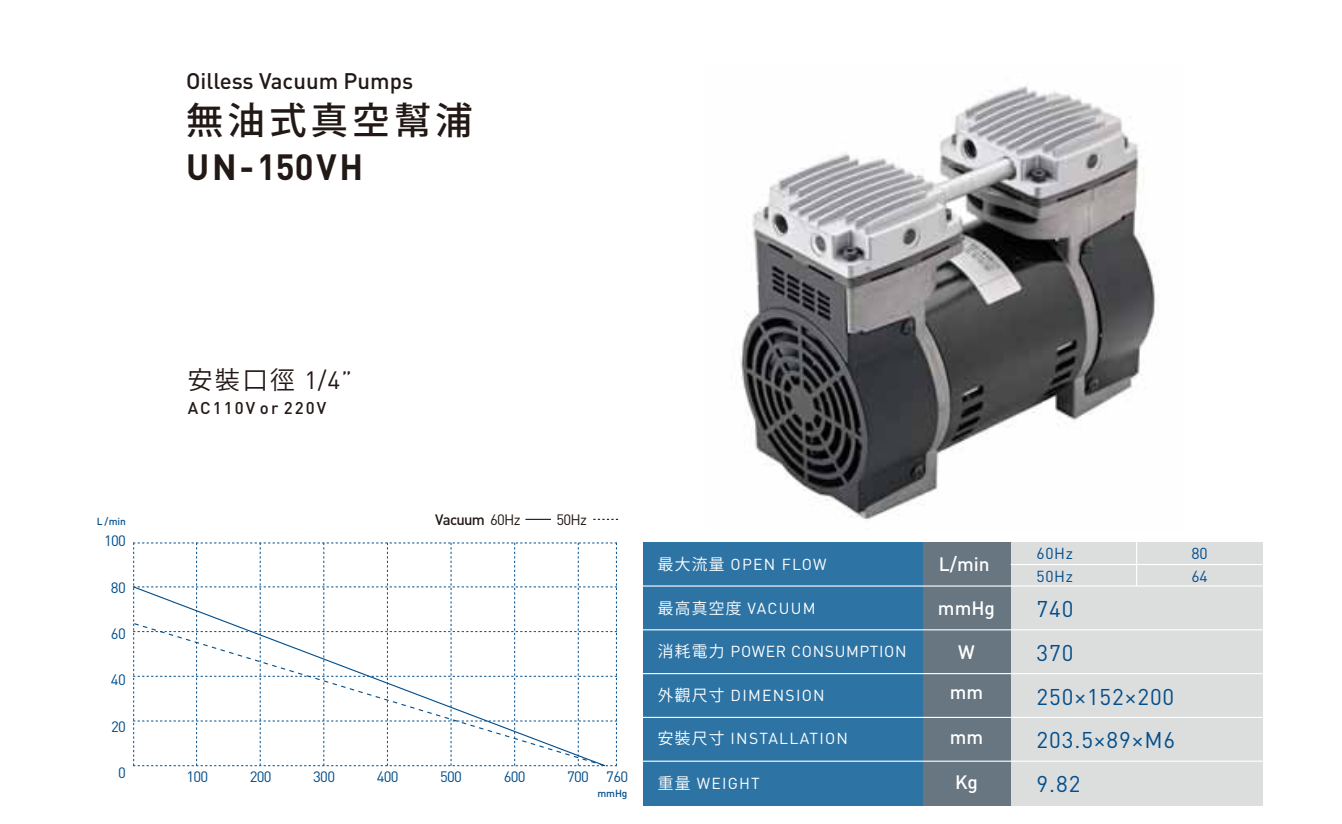
<style>
.page{position:relative;width:1342px;height:824px;background:#fff}
.page>*{position:absolute;margin:0;border:0;box-sizing:border-box;transform-origin:0 0}
.t1{font:500 37.12px "Koz Go Pr 6 N";letter-spacing:.12em;color:#221815}
.t2{font:700 36px "DIN";letter-spacing:.08em;color:#221815;scale:.96 1}
.t3{font:24.75px "Koz Go Pro";color:#221815}
.t4{font:22.5px/42.5px "DIN";color:#024e8b}
.t5{font:500 22.28px "DIN";color:#221815}
.t6{font:500 19.12px/40.1px "DIN";color:#fff;text-align:center}
.t7{font:18px "Koz Go Pro";color:#fff}
.t8{font:500 16.88px "DIN";letter-spacing:.12em;color:#221815}
.t9{font:15.75px "DIN";letter-spacing:.075em;color:#fff}
.t10{font:15.75px "DIN";letter-spacing:.04em;color:#fff}
.t11{font:15.75px/22.5px "DIN";color:#024e8b}
.t12{font:14.85px "DIN";color:#024e8b}
.t13{font:500 14.85px "DIN";letter-spacing:-.05em;color:#221815}
.t14{font:14.85px "DIN";color:#221815}
.t15{font:500 10.12px "DIN";letter-spacing:-.01em;color:#024e8b}
.s1{font-family:"DIN"}
.s2{font-weight:400}
.s3{font-family:"Koz Go Pro"}
</style>
<div class="page">
<div style="left:643px;top:542px;width:280px;height:263px;background:#2d74a5"></div>
<div style="left:923px;top:542px;width:87px;height:263px;background:#687681"></div>
<div style="left:1010px;top:542px;width:252px;height:263px;background:#dcdddd"></div>
<hr style="left:643px;top:585px;width:619px;height:1px;background:#fff">
<hr style="left:643px;top:629px;width:619px;height:1px;background:#fff">
<hr style="left:643px;top:672px;width:619px;height:2px;background:#fff">
<hr style="left:643px;top:716px;width:619px;height:1px;background:#fff">
<hr style="left:643px;top:760px;width:619px;height:1px;background:#fff">
<hr style="left:1010px;top:563px;width:252px;height:2px;background:#fff">
<hr style="left:1136px;top:541px;width:1px;height:45px;background:#fff">
<svg style="left:133px;top:542px;width:484px;height:224px"></svg>
<svg style="left:133px;top:585px;width:473px;height:182px"></svg>
<svg style="left:133px;top:622px;width:473px;height:144px"></svg>
<svg style="left:593px;top:518px;width:25px;height:1px"></svg>
<svg style="left:525px;top:518px;width:26px;height:1px"></svg>
<img style="left:740px;top:85px;width:416px;height:434px">
<p class="t5" style="left:186px;top:67px;width:228px">Oilless Vacuum Pumps</p>
<p class="t1" style="left:186px;top:99px;width:288px">無油式真空幫浦</p>
<p class="t2" style="left:186px;top:143px;width:186px">UN-150VH</p>
<p class="t3" style="left:188px;top:363px;width:166px">安裝口徑 <span class="s1">1/4”</span></p>
<p class="t8" style="left:188px;top:396px;width:140px">AC110V or 220V</p>
<p class="t15" style="left:97px;top:514px;width:30px">L /min</p>
<p class="t12" style="left:104px;top:531px;width:23px">100</p>
<p class="t12" style="left:111px;top:578px;width:16px">80</p>
<p class="t12" style="left:111px;top:624px;width:16px">60</p>
<p class="t12" style="left:111px;top:670px;width:16px">40</p>
<p class="t13" style="left:435px;top:509px;width:87px">Vacuum <span class="s2">60Hz</span></p>
<p class="t14" style="left:556px;top:509px;width:32px">50Hz</p>
<p class="t12" style="left:111px;top:716px;width:16px">20</p>
<p class="t12" style="left:118px;top:763px;width:9px">0</p>
<p class="t12" style="left:186px;top:767px;width:23px">100</p>
<p class="t12" style="left:250px;top:767px;width:23px">200</p>
<p class="t12" style="left:313px;top:767px;width:23px">300</p>
<p class="t12" style="left:377px;top:767px;width:23px">400</p>
<p class="t12" style="left:440px;top:767px;width:23px">500</p>
<p class="t12" style="left:504px;top:767px;width:23px">600</p>
<p class="t12" style="left:567px;top:767px;width:62px">700 760</p>
<p class="t15" style="left:597px;top:786px;width:32px">mmHg</p>
<p class="t9" style="left:658px;top:554px;width:170px"><span class="s3">最大流量</span> OPEN FLOW</p>
<p class="t9" style="left:658px;top:598px;width:159px"><span class="s3">最高真空度</span> VACUUM</p>
<p class="t10" style="left:658px;top:641px;width:250px"><span class="s3">消耗電力</span> POWER CONSUMPTION</p>
<p class="t9" style="left:658px;top:685px;width:168px"><span class="s3">外觀尺寸</span> DIMENSION</p>
<p class="t9" style="left:658px;top:728px;width:192px"><span class="s3">安裝尺寸</span> INSTALLATION</p>
<p class="t7" style="left:786px;top:738px;width:40px">重量</p>
<p class="t9" style="left:658px;top:773px;width:104px"><span class="s3">重量</span> WEIGHT</p>
<p class="t6" style="left:939px;top:543px;width:52px">L/min</p>
<p class="t6" style="left:938px;top:587px;width:59px">mmHg</p>
<p class="t6" style="left:950px;top:631px;width:35px">W mm</p>
<p class="t6" style="left:950px;top:716px;width:35px">mm</p>
<p class="t6" style="left:955px;top:761px;width:25px">Kg</p>
<p class="t11" style="left:1036px;top:542px;width:38px">60Hz<br>50Hz</p>
<p class="t4" style="left:1036px;top:587px;width:38px">740</p>
<p class="t4" style="left:1036px;top:631px;width:38px">370</p>
<p class="t4" style="left:1036px;top:674px;width:140px">250×152×200<br>203.5×89×M6</p>
<p class="t4" style="left:1036px;top:762px;width:45px">9.82</p>
<p class="t11" style="left:1191px;top:542px;width:18px">80</p>
<p class="t11" style="left:1191px;top:564px;width:18px">64</p>
</div>
